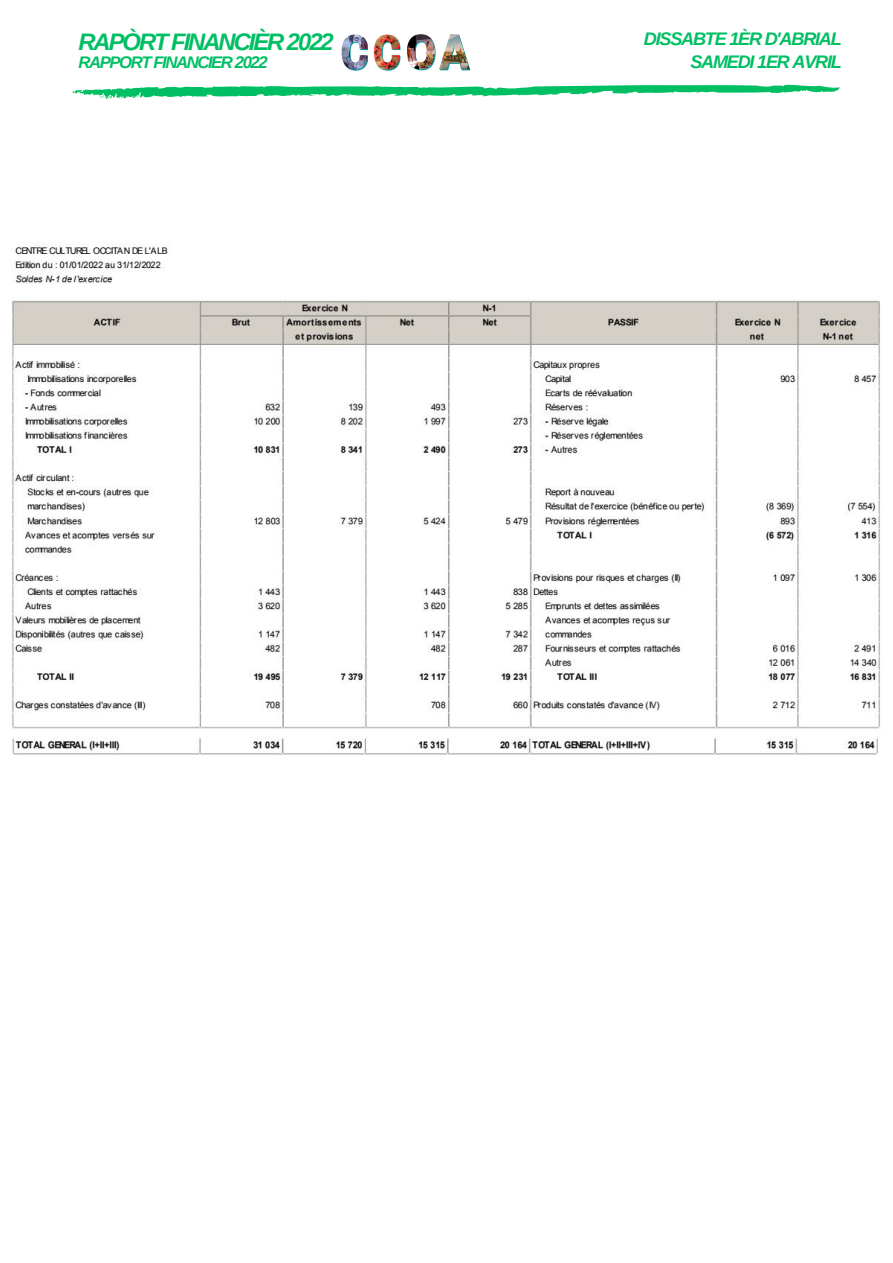
<style>
.page{position:relative;width:893px;height:1263px;background:#fff}
.page>*{position:absolute;margin:0;border:0;box-sizing:border-box;transform-origin:0 0}
.t1{font:italic 700 23.85px "Arimo";letter-spacing:-.085em;color:#00bf63}
.t2{font:italic 700 18.15px/22.6px "Arimo";letter-spacing:-.07em;color:#00bf63;text-align:right}
.t3{font:italic 700 16.8px "Arimo";letter-spacing:-.085em;color:#00bf63}
</style>
<div class="page">
<svg style="left:351px;top:42px;width:17px;height:29px"></svg>
<svg style="left:415px;top:47px;width:55px;height:23px"></svg>
<img style="left:342px;top:35px;width:25px;height:35px">
<img style="left:374px;top:35px;width:26px;height:35px">
<img style="left:407px;top:34px;width:28px;height:35px">
<img style="left:439px;top:34px;width:30px;height:35px">
<svg style="left:72px;top:84px;width:747px;height:15px"></svg>
<img style="left:12px;top:243px;width:868px;height:512px">
<h1 class="t1" style="left:78px;top:29px;width:257px">RAPÒRT FINANCIÈR 2022</h1>
<p class="t3" style="left:78px;top:53px;width:191px">RAPPORT FINANCIER 2022</p>
<p class="t2" style="left:644px;top:28px;width:199px">DISSABTE 1ÈR D'ABRIAL<br>SAMEDI 1ER AVRIL</p>
</div>
